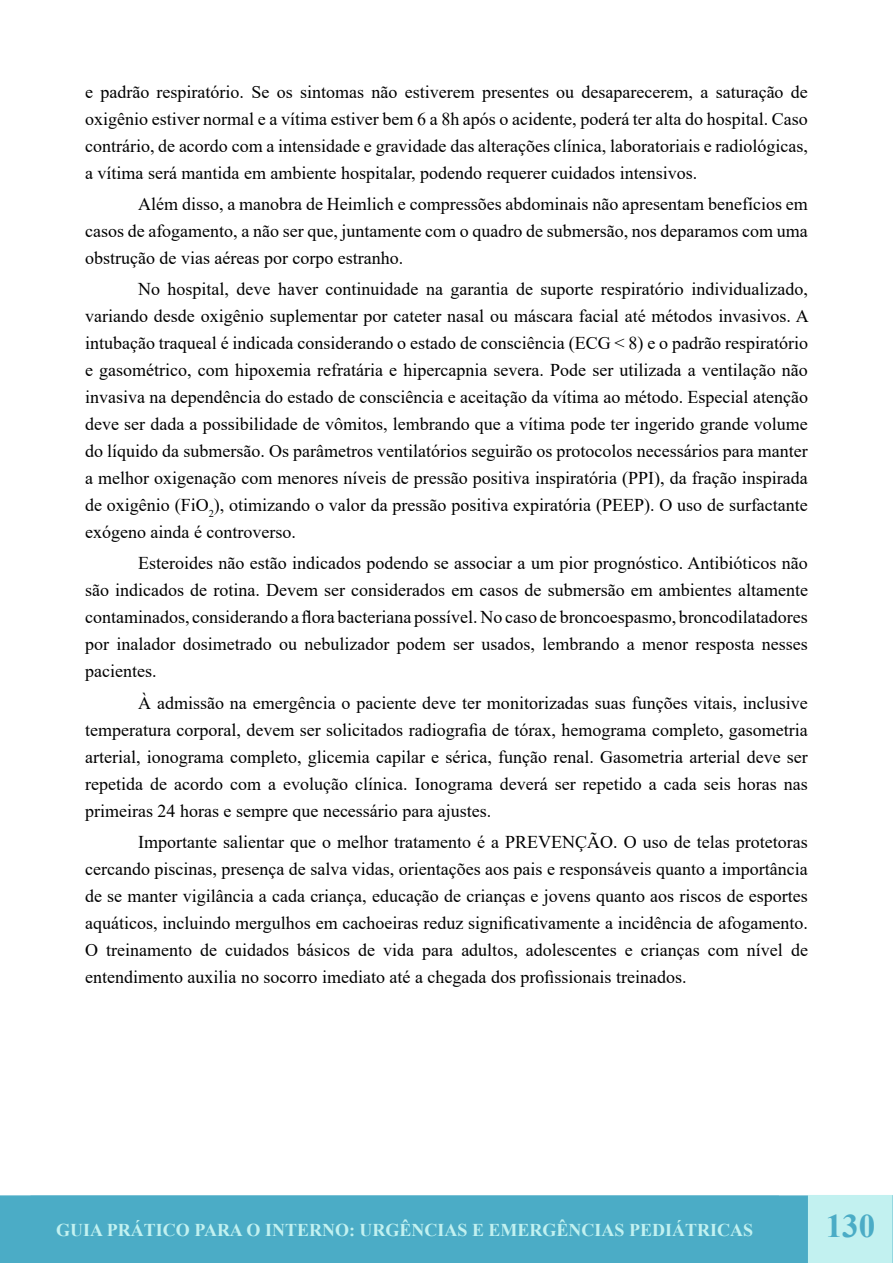
<style>
.page{position:relative;width:893px;height:1263px;background:#fff}
.page>*{position:absolute;margin:0;border:0;box-sizing:border-box;transform-origin:0 0}
.t1{font:700 33px "Times New Roman";color:#4bacc6}
.t2{font:18px/27px "Times New Roman";color:#000;text-align:justify}
.t3{font:700 18px "Times New Roman";color:#c2f1f0}
</style>
<div class="page">
<div style="left:0;top:1195px;width:810px;height:68px;background:#4bacc6;border:2px solid #4bacc6"></div>
<div style="left:809px;top:1196px;width:83px;height:66px;background:#c2f1f0"></div>
<div style="left:808px;top:1195px;width:85px;height:68px;border:2px solid #c2f1f0"></div>
<svg style="left:892px;top:1195px;width:1px;height:68px"></svg>
<p class="t2" style="left:85px;top:77px;width:724px">e padrão respiratório. Se os sintomas não estiverem presentes ou desaparecerem, a saturação de oxigênio estiver normal e a vítima estiver bem 6 a 8h após o acidente, poderá ter alta do hospital. Caso contrário, de acordo com a intensidade e gravidade das alterações clínica, laboratoriais e radiológicas, a vítima será mantida em ambiente hospitalar, podendo requerer cuidados intensivos.</p>
<p class="t2" style="left:85px;top:190px;width:724px;text-indent:53px">Além disso, a manobra de Heimlich e compressões abdominais não apresentam benefícios em casos de afogamento, a não ser que, juntamente com o quadro de submersão, nos deparamos com uma obstrução de vias aéreas por corpo estranho.</p>
<p class="t2" style="left:85px;top:275px;width:725px;text-indent:53px">No hospital, deve haver continuidade na garantia de suporte respiratório individualizado, variando desde oxigênio suplementar por cateter nasal ou máscara facial até métodos invasivos. A intubação traqueal é indicada considerando o estado de consciência (ECG &lt; 8) e o padrão respiratório e gasométrico, com hipoxemia refratária e hipercapnia severa. Pode ser utilizada a ventilação não invasiva na dependência do estado de consciência e aceitação da vítima ao método. Especial atenção deve ser dada a possibilidade de vômitos, lembrando que a vítima pode ter ingerido grande volume do líquido da submersão. Os parâmetros ventilatórios seguirão os protocolos necessários para manter a melhor oxigenação com menores níveis de pressão positiva inspiratória (PPI), da fração inspirada de oxigênio (FiO<sub>2</sub>), otimizando o valor da pressão positiva expiratória (PEEP). O uso de surfactante exógeno ainda é controverso.</p>
<p class="t2" style="left:85px;top:549px;width:724px;text-indent:53px">Esteroides não estão indicados podendo se associar a um pior prognóstico. Antibióticos não são indicados de rotina. Devem ser considerados em casos de submersão em ambientes altamente contaminados, considerando a flora bacteriana possível. No caso de broncoespasmo, broncodilatadores por inalador dosimetrado ou nebulizador podem ser usados, lembrando a menor resposta nesses pacientes.</p>
<p class="t2" style="left:85px;top:688px;width:724px;text-indent:53px">À admissão na emergência o paciente deve ter monitorizadas suas funções vitais, inclusive temperatura corporal, devem ser solicitados radiografia de tórax, hemograma completo, gasometria arterial, ionograma completo, glicemia capilar e sérica, função renal. Gasometria arterial deve ser repetida de acordo com a evolução clínica. Ionograma deverá ser repetido a cada seis horas nas primeiras 24 horas e sempre que necessário para ajustes.</p>
<p class="t2" style="left:85px;top:828px;width:724px;text-indent:53px">Importante salientar que o melhor tratamento é a PREVENÇÃO. O uso de telas protetoras cercando piscinas, presença de salva vidas, orientações aos pais e responsáveis quanto a importância de se manter vigilância a cada criança, educação de crianças e jovens quanto aos riscos de esportes aquáticos, incluindo mergulhos em cachoeiras reduz significativamente a incidência de afogamento.<br>O treinamento de cuidados básicos de vida para adultos, adolescentes e crianças com nível de entendimento auxilia no socorro imediato até a chegada dos profissionais treinados.</p>
<p class="t3" style="left:56px;top:1217px;width:698px">GUIA PRÁTICO PARA O INTERNO: URGÊNCIAS E EMERGÊNCIAS PEDIÁTRICAS</p>
<h1 class="t1" style="left:826px;top:1202px;width:51px">130</h1>
</div>
